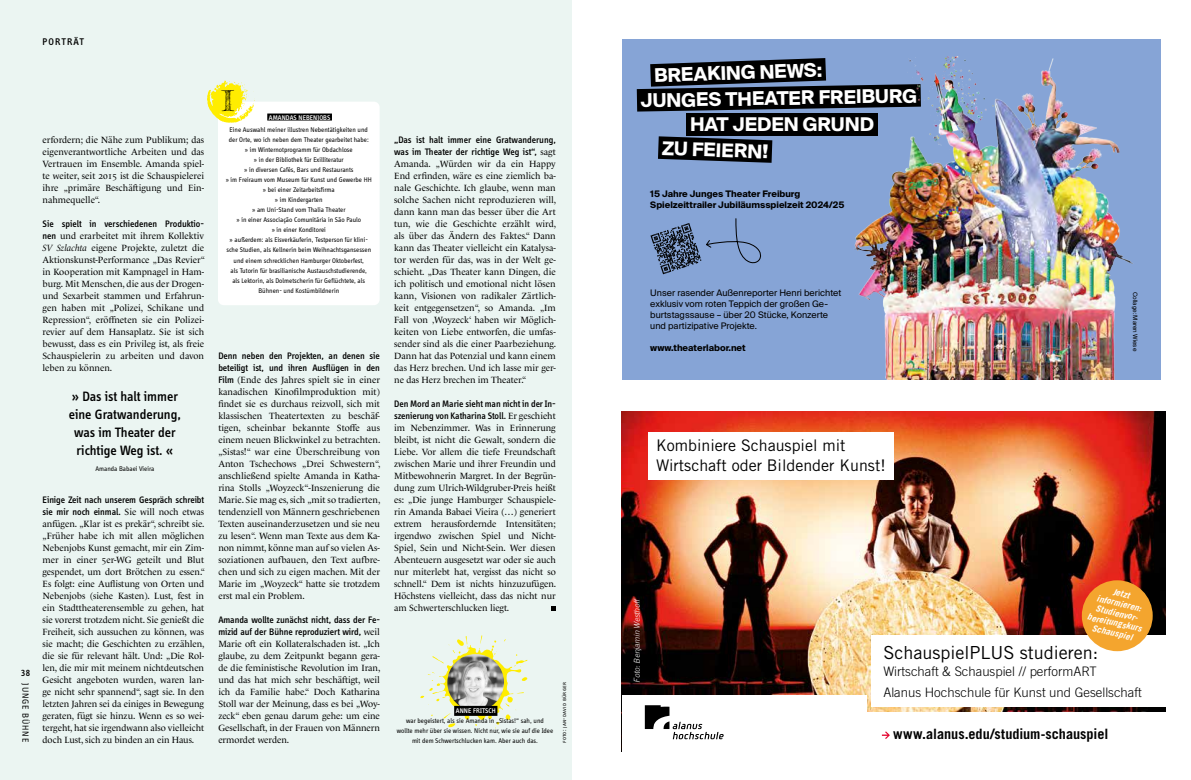
<style>
.page{position:relative;width:1191px;height:780px;background:#fff}
.page>*{position:absolute;margin:0;border:0;box-sizing:border-box;transform-origin:0 0}
.t1{font:27.8px "Frederickathe Greatest";color:#000}
.t2{font:700 18.9px "Suisse Intl";letter-spacing:-.005em;color:#fff}
.t3{font:18px "Trade Gothic LT Std";color:#000}
.t4{font:16px/19.2px "Trade Gothic LT Std";color:#000}
.t5{font:700 14.2px "Trade Gothic LT Std";letter-spacing:-.005em;color:#000}
.t6{font:500 14px/18px "Info Display OT";color:#000;text-align:center}
.t7{font:300 13.1px/20.9px "Trade Gothic LT Std";color:#000}
.t8{font:500 10px "Info Display OT";letter-spacing:.11em;color:#000}
.t9{font:500 9.7px/12px "Info Display OT";letter-spacing:-.005em;color:#000}
.t10{font:9.2px/12px "Le Monde Livre Std";letter-spacing:-.005em;color:#000;text-align:justify}
.t11{font:9.2px "Info Display OT";letter-spacing:.09em;color:#000}
.t12{font:500 9.2px "Info Display OT";color:#000}
.t13{font:9px/11px "Suisse Intl";color:#000}
.t14{font:700 9px/11px "Suisse Intl";color:#000}
.t15{font:italic 700 9px/10px "Trade Gothic LT Std";color:#fff;text-align:center}
.t16{font:italic 300 8px "Trade Gothic LT Std";color:#fff}
.t17{font:7px/10px "Info Display OT";color:#000;text-align:center}
.t18{font:500 7px "Info Display OT";letter-spacing:.01em;color:#fff}
.t19{font:6px "Info Text Pro";letter-spacing:.03em;color:#000}
.t20{font:6px "Suisse Intl";letter-spacing:-.01em;color:#000}
.s1{font-family:"Info Display OT";font-weight:500;font-size:9.7px}
.s2{font-style:italic}
.s3{font-family:"Le Monde Livre Std";font-weight:400;font-size:9.2px}
</style>
<div class="page">
<div style="left:0;top:0;width:572px;height:780px;background:#ebf5f2"></div>
<img style="left:622px;top:411px;width:543px;height:301px">
<div style="left:622px;top:695px;width:244px;height:56px;background:#fff"></div>
<svg style="left:882px;top:731px;width:8px;height:8px"></svg>
<svg style="left:645px;top:705px;width:78px;height:34px"></svg>
<div style="left:871px;top:635px;width:294px;height:71px;background:#fff"></div>
<div style="left:648px;top:432px;width:245px;height:47px;background:#fff"></div>
<div style="left:1081px;top:580px;width:71px;height:71px;background:#f4a52e;border-radius:50%"></div>
<div style="left:622px;top:39px;width:538px;height:340px;background:#86a4d6"></div>
<svg style="left:637px;top:58px;width:207px;height:54px"></svg>
<div style="left:686px;top:113px;width:191px;height:22px;background:#000"></div>
<svg style="left:658px;top:136px;width:114px;height:27px;background:#161b24"></svg>
<svg style="left:650px;top:218px;width:111px;height:56px"></svg>
<img style="left:844px;top:56px;width:289px;height:323px">
<div style="left:218px;top:102px;width:161px;height:203px;background:#fff;border-radius:6px"></div>
<div style="left:267px;top:113px;width:65px;height:7px;background:#000"></div>
<svg style="left:207px;top:81px;width:48px;height:42px"></svg>
<svg style="left:420px;top:635px;width:107px;height:95px"></svg>
<img style="left:447px;top:654px;width:57px;height:56px;border-radius:28px">
<div style="left:454px;top:705px;width:43px;height:10px;background:#000"></div>
<svg style="left:551px;top:606px;width:5px;height:4px"></svg>
<p class="t8" style="left:43px;top:35px;width:43px">PORTRÄT</p>
<p class="t8" style="left:43px;top:35px;width:36px">RUBRIK</p>
<p class="t12" style="left:21px;top:667px;width:11px">38</p>
<p class="t11" style="left:31px;top:683px;width:60px;rotate:90deg">JUNGE BÜHNE</p>
<p class="t10" style="left:43px;top:133px;width:163px">erfordern; die Nähe zum Publikum; das eigenverantwortliche Arbeiten und das Vertrauen im Ensemble. Amanda spiel&shy;te weiter, seit 2015 ist die Schauspielerei ihre „primäre Beschäftigung und Ein&shy;nahmequelle“.</p>
<p class="t9" style="left:43px;top:217px;width:163px">Sie spielt in verschiedenen Produktio-</p>
<p class="t10" style="left:43px;top:229px;width:164px"><span class="s1">nen</span> und erarbeitet mit ihrem Kollektiv <span class="s2">SV Szlachta</span> eigene Projekte, zuletzt die Aktionskunst-Performance „Das Revier“ in Kooperation mit Kampnagel in Ham&shy;burg. Mit Menschen, die aus der Drogen&shy;und Sexarbeit stammen und Erfahrun&shy;gen haben mit „Polizei, Schikane und Repression“, eröffneten sie ein Polizei&shy;revier auf dem Hansaplatz. Sie ist sich bewusst, dass es ein Privileg ist, als freie Schauspielerin zu arbeiten und davon leben zu können.</p>
<h3 class="t6" style="left:69px;top:387px;width:114px">» Das ist halt immer eine Gratwanderung, was im Theater der richtige Weg ist. «</h3>
<p class="t17" style="left:95px;top:463px;width:60px">Amanda Babaei Vieira</p>
<p class="t9" style="left:43px;top:493px;width:163px">Einige Zeit nach unserem Gespräch schreibt sie mir noch einmal. <span class="s3">Sie will noch etwas</span></p>
<p class="t10" style="left:43px;top:517px;width:164px">anfügen. „Klar ist es prekär“, schreibt sie. „Früher habe ich mit allen möglichen Nebenjobs Kunst gemacht, mir ein Zim&shy;mer in einer 5er-WG geteilt und Blut gespendet, um dort Brötchen zu essen.“ Es folgt: eine Auflistung von Orten und Nebenjobs (siehe Kasten). Lust, fest in ein Stadttheaterensemble zu gehen, hat sie vorerst trotzdem nicht. Sie genießt die Freiheit, sich aussuchen zu können, was sie macht; die Geschichten zu erzählen, die sie für relevant hält. Und: „Die Rol&shy;len, die mir mit meinem nichtdeutschen Gesicht angeboten wurden, waren lan&shy;ge nicht sehr spannend“, sagt sie. In den letzten Jahren sei da einiges in Bewegung geraten, fügt sie hinzu. Wenn es so wei&shy;tergeht, hat sie irgendwann also vielleicht doch Lust, sich zu binden an ein Haus.</p>
<h1 class="t1" style="left:222px;top:84px;width:12px">I</h1>
<p class="t18" style="left:269px;top:113px;width:63px">AMANDAS NEBENJOBS</p>
<p class="t17" style="left:226px;top:125px;width:148px">Eine Auswahl meiner illustren Nebentätigkeiten und der Orte, wo ich neben dem Theater gearbeitet habe:<br>» im Winternotprogramm für Obdachlose<br>» in der Bibliothek für Exilliteratur<br>» in diversen Cafés, Bars und Restaurants<br>» im Freiraum vom Museum für Kunst und Gewerbe HH » bei einer Zeitarbeitsfirma<br>» im Kindergarten<br>» am Uni-Stand vom Thalia Theater<br>» in einer Associação Comunitária in São Paulo<br>» in einer Konditorei<br>» außerdem: als Eisverkäuferin, Testperson für klini&shy;sche Studien, als Kellnerin beim Weihnachtsgansessen und einem schrecklichen Hamburger Oktoberfest,<br>als Tutorin für brasilianische Austauschstudierende,<br>als Lektorin, als Dolmetscherin für Geflüchtete, als Bühnen- und Kostümbildnerin</p>
<p class="t9" style="left:218px;top:349px;width:163px">Denn neben den Projekten, an denen sie beteiligt ist, und ihren Ausflügen in den</p>
<p class="t10" style="left:218px;top:373px;width:164px"><span class="s1">Film</span> (Ende des Jahres spielt sie in einer kanadischen Kinofilmproduktion mit) findet sie es durchaus reizvoll, sich mit klassischen Theatertexten zu beschäf&shy;tigen, scheinbar bekannte Stoffe aus einem neuen Blickwinkel zu betrachten. „Sistas!“ war eine Überschreibung von Anton Tschechows „Drei Schwestern“, anschließend spielte Amanda in Katha&shy;rina Stolls „Woyzeck“-Inszenierung die Marie. Sie mag es, sich „mit so tradierten, tendenziell von Männern geschriebenen Texten auseinanderzusetzen und sie neu zu lesen“. Wenn man Texte aus dem Ka&shy;non nimmt, könne man auf so vielen As&shy;soziationen aufbauen, den Text aufbre&shy;chen und sich zu eigen machen. Mit der Marie im „Woyzeck“ hatte sie trotzdem erst mal ein Problem.</p>
<p class="t9" style="left:218px;top:613px;width:163px">Amanda wollte zunächst nicht, dass der Fe&shy;mizid auf der Bühne reproduziert wird, <span class="s3">weil</span></p>
<p class="t10" style="left:218px;top:637px;width:164px">Marie oft ein Kollateralschaden ist. „Ich glaube, zu dem Zeitpunkt begann gera&shy;de die feministische Revolution im Iran, und das hat mich sehr beschäftigt, weil ich da Familie habe.“ Doch Katharina Stoll war der Meinung, dass es bei „Woy&shy;zeck“ eben genau darum gehe: um eine Gesellschaft, in der Frauen von Männern ermordet werden.</p>
<p class="t9" style="left:394px;top:133px;width:163px">„Das ist halt immer eine Gratwanderung, was im Theater der richtige Weg ist“, <span class="s3">sagt</span></p>
<p class="t10" style="left:394px;top:157px;width:164px">Amanda. „Würden wir da ein Happy End erfinden, wäre es eine ziemlich ba&shy;nale Geschichte. Ich glaube, wenn man solche Sachen nicht reproduzieren will, dann kann man das besser über die Art tun, wie die Geschichte erzählt wird, als über das Ändern des Faktes.“ Dann kann das Theater vielleicht ein Katalysa&shy;tor werden für das, was in der Welt ge&shy;schieht. „Das Theater kann Dingen, die ich politisch und emotional nicht lösen kann, Visionen von radikaler Zärtlich&shy;keit entgegensetzen“, so Amanda. „Im Fall von ‚Woyzeck‘ haben wir Möglich&shy;keiten von Liebe entworfen, die umfas&shy;sender sind als die einer Paarbeziehung.<br>Dann hat das Potenzial und kann einem das Herz brechen. Und ich lasse mir ger&shy;ne das Herz brechen im Theater.“</p>
<p class="t9" style="left:394px;top:397px;width:163px">Den Mord an Marie sieht man nicht in der In&shy;szenierung von Katharina Stoll. <span class="s3">Er geschieht</span></p>
<p class="t10" style="left:394px;top:421px;width:164px">im Nebenzimmer. Was in Erinnerung bleibt, ist nicht die Gewalt, sondern die Liebe. Vor allem die tiefe Freundschaft zwischen Marie und ihrer Freundin und Mitbewohnerin Margret. In der Begrün&shy;dung zum Ulrich-Wildgruber-Preis heißt es: „Die junge Hamburger Schauspiele&shy;rin Amanda Babaei Vieira (…) generiert extrem herausfordernde Intensitäten; irgendwo zwischen Spiel und Nicht-Spiel, Sein und Nicht-Sein. Wer diesen Abenteuern ausgesetzt war oder sie auch nur miterlebt hat, vergisst das nicht so schnell.“ Dem ist nichts hinzuzufügen.<br>Höchstens vielleicht, dass das nicht nur am Schwerterschlucken liegt.</p>
<p class="t18" style="left:456px;top:706px;width:41px">ANNE FRITSCH</p>
<p class="t17" style="left:397px;top:715px;width:158px">war begeistert, als sie Amanda in „Sistas!“ sah, und<br>wollte mehr über sie wissen. Nicht nur, wie sie auf die Idee mit dem Schwertschlucken kam. Aber auch das.</p>
<p class="t19" style="left:560px;top:743px;width:62px;rotate:-90deg">Foto: Jan-David Bürg er</p>
<h2 class="t2" style="left:654px;top:65px;width:169px;rotate:-2deg">BREAKING NEWS:</h2>
<h2 class="t2" style="left:690px;top:114px;width:185px">HAT JEDEN GRUND</h2>
<h2 class="t2" style="left:662px;top:137px;width:108px;rotate:2deg">ZU FEIERN!</h2>
<h2 class="t2" style="left:640px;top:90px;width:278px;rotate:-1deg">JUNGES THEATER FREIBURG</h2>
<p class="t14" style="left:650px;top:188px;width:196px">15 Jahre Junges Theater Freiburg<br>Spielzeittrailer Jubiläumsspielzeit 2024/25</p>
<p class="t13" style="left:650px;top:287px;width:193px">Unser rasender Außenreporter Henri berichtet exklusiv vom roten Teppich der großen Ge&shy;burtstagssause – über 20 Stücke, Konzerte und partizipative Projekte.</p>
<p class="t14" style="left:650px;top:342px;width:97px">www.theaterlabor.net</p>
<h3 class="t4" style="left:656px;top:436px;width:231px">Kombiniere Schauspiel mit<br>Wirtschaft oder Bildender Kunst!</h3>
<p class="t20" style="left:1138px;top:292px;width:61px;rotate:90deg">Collage: Maren Wiese</p>
<p class="t16" style="left:632px;top:682px;width:86px;rotate:-90deg">Foto: Benjamin Westhoff</p>
<p class="t15" style="left:1095px;top:582px;width:57px;rotate:13deg">Jetzt informieren:<br>Studienvor&shy;bereitungskurs<br>Schauspiel</p>
<h3 class="t3" style="left:883px;top:641px;width:217px">SchauspielPLUS studieren:</h3>
<h3 class="t7" style="left:883px;top:660px;width:260px">Wirtschaft &amp; Schauspiel // performART<br>Alanus Hochschule für Kunst und Gesellschaft</h3>
<h3 class="t5" style="left:893px;top:725px;width:217px">www.alanus.edu/studium-schauspiel</h3>
</div>
